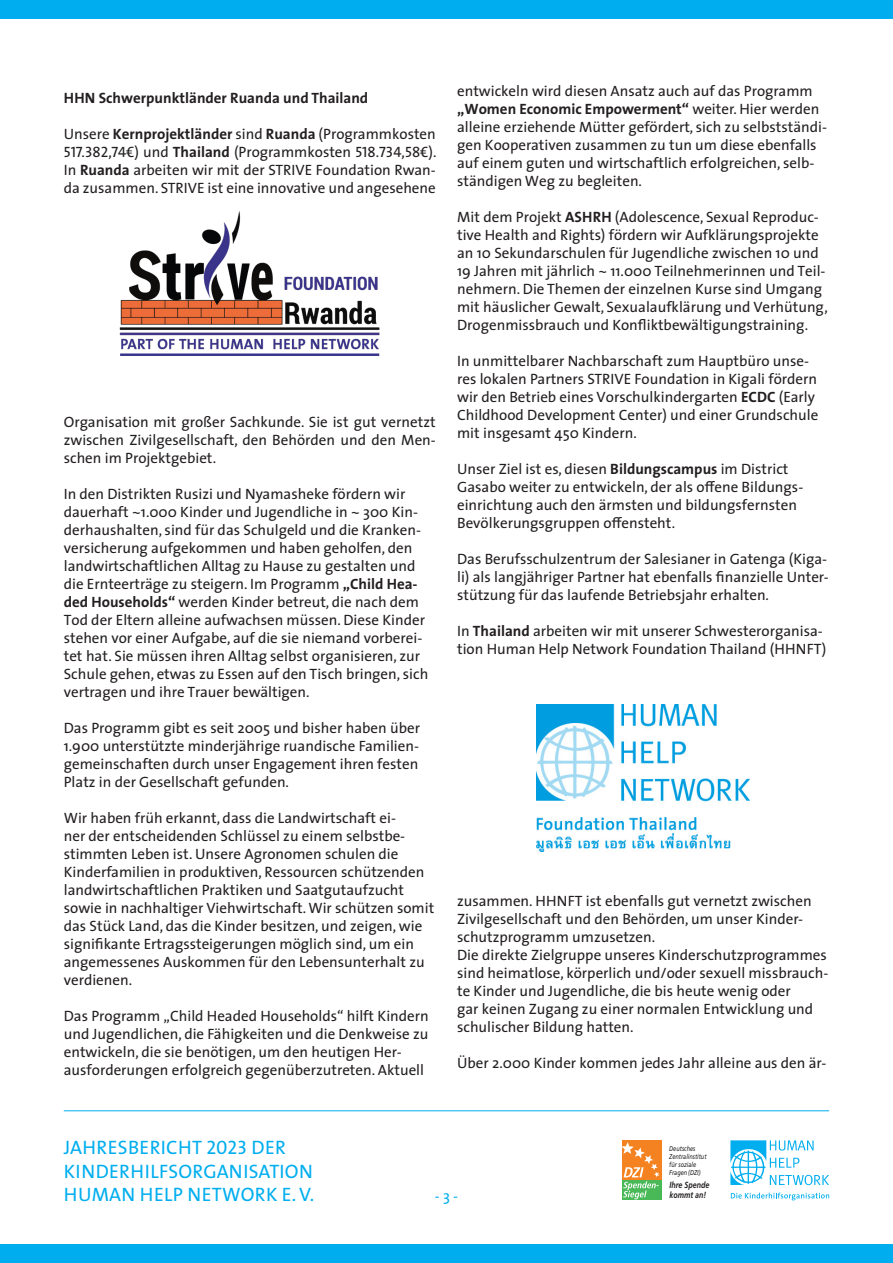
<style>
.page{position:relative;width:893px;height:1263px;background:#fff}
.page>*{position:absolute;margin:0;border:0;box-sizing:border-box;transform-origin:0 0}
.t1{font:19.5px/23.4px "The Sans";letter-spacing:.015em;color:#00aeef}
.Fließtext{font:15px/18px "The Sans";color:#231f20}
.Fließtext-2{font:700 15px "The Sans";color:#231f20}
.t2{font:15px "The Sans";color:#00aeef}
.t3{font:italic 700 8.85px/9.3px "Frutiger";color:#231f20;scale:.8 1}
.t4{font:italic 7.05px/7.9px "Frutiger";color:#231f20;scale:.8 1}
.s1{font-weight:700}
.s2{font-family:"The Sans Regular Caps"}
</style>
<div class="page">
<div style="left:0;top:0;width:893px;height:18px;background:#00aeef"></div>
<div style="left:0;top:1245px;width:893px;height:18px;background:#00aeef"></div>
<hr style="left:64px;top:1110px;width:765px;height:1px;background:#00aeef">
<svg style="left:730px;top:1140px;width:99px;height:45px"></svg>
<svg style="left:731px;top:1192px;width:98px;height:8px"></svg>
<div style="left:622px;top:1140px;width:39px;height:39px;background:#f58220"></div>
<div style="left:622px;top:1180px;width:39px;height:20px;background:#49b857"></div>
<svg style="left:622px;top:1142px;width:37px;height:57px"></svg>
<img style="left:119px;top:211px;width:261px;height:144px">
<img style="left:537px;top:705px;width:212px;height:146px">
<p class="Fließtext-2" style="left:64px;top:85px;width:306px">HHN Schwerpunktländer Ruanda und Thailand</p>
<p class="Fließtext" style="left:64px;top:125px;width:374px;text-align:justify">Unsere <span class="s1">Kernprojektländer</span> sind <span class="s1">Ruanda</span> (Programmkosten <span class="s2">517.382,74€</span>) und <span class="s1">Thailand</span> (Programmkosten <span class="s2">518.734,58€</span>).<br>In <span class="s1">Ruanda</span> arbeiten wir mit der STRIVE Foundation Rwan&shy;da zusammen. STRIVE ist eine innovative und angesehene</p>
<p class="Fließtext" style="left:64px;top:413px;width:374px;text-align:justify">Organisation mit großer Sachkunde. Sie ist gut vernetzt zwischen Zivilgesellschaft, den Behörden und den Men&shy;schen im Projektgebiet.</p>
<p class="Fließtext" style="left:64px;top:485px;width:366px">In den Distrikten Rusizi und Nyamasheke fördern wir dauerhaft ~1.000 Kinder und Jugendliche in ~ 300 Kin&shy;derhaushalten, sind für das Schulgeld und die Kranken&shy;versicherung aufgekommen und haben geholfen, den landwirtschaftlichen Alltag zu Hause zu gestalten und die Ernteerträge zu steigern. Im Programm <span class="s1">„Child Hea&shy;ded Households“</span> werden Kinder betreut, die nach dem Tod der Eltern alleine aufwachsen müssen. Diese Kinder stehen vor einer Aufgabe, auf die sie niemand vorberei&shy;tet hat. Sie müssen ihren Alltag selbst organisieren, zur Schule gehen, etwas zu Essen auf den Tisch bringen, sich vertragen und ihre Trauer bewältigen.</p>
<p class="Fließtext" style="left:64px;top:719px;width:358px;text-align:justify">Das Programm gibt es seit 2005 und bisher haben über 1.900 unterstützte minderjährige ruandische Familien&shy;gemeinschaften durch unser Engagement ihren festen Platz in der Gesellschaft gefunden.</p>
<p class="Fließtext" style="left:64px;top:809px;width:372px">Wir haben früh erkannt, dass die Landwirtschaft ei-<br>ner der entscheidenden Schlüssel zu einem selbstbe&shy;stimmten Leben ist. Unsere Agronomen schulen die Kinderfamilien in produktiven, Ressourcen schützenden landwirtschaftlichen Praktiken und Saatgutaufzucht sowie in nachhaltiger Viehwirtschaft. Wir schützen somit das Stück Land, das die Kinder besitzen, und zeigen, wie signifikante Ertragssteigerungen möglich sind, um ein angemessenes Auskommen für den Lebensunterhalt zu verdienen.</p>
<p class="Fließtext" style="left:64px;top:1007px;width:367px">Das Programm „Child Headed Households“ hilft Kindern und Jugendlichen, die Fähigkeiten und die Denkweise zu entwickeln, die sie benötigen, um den heutigen Her&shy;ausforderungen erfolgreich gegenüberzutreten. Aktuell</p>
<p class="Fließtext" style="left:457px;top:82px;width:371px">entwickeln wird diesen Ansatz auch auf das Programm <span class="s1">„Women Economic Empowerment“</span> weiter. Hier werden alleine erziehende Mütter gefördert, sich zu selbstständi&shy;gen Kooperativen zusammen zu tun um diese ebenfalls auf einem guten und wirtschaftlich erfolgreichen, selb&shy;ständigen Weg zu begleiten.</p>
<p class="Fließtext" style="left:457px;top:208px;width:372px">Mit dem Projekt <span class="s1">ASHRH</span> (Adolescence, Sexual Reproduc&shy;tive Health and Rights) fördern wir Aufklärungsprojekte an 10 Sekundarschulen für Jugendliche zwischen 10 und 19 Jahren mit jährlich ~ 11.000 Teilnehmerinnen und Teil&shy;nehmern. Die Themen der einzelnen Kurse sind Umgang mit häuslicher Gewalt, Sexualaufklärung und Verhütung, Drogenmissbrauch und Konfliktbewältigungstraining.</p>
<p class="Fließtext" style="left:457px;top:352px;width:363px">In unmittelbarer Nachbarschaft zum Hauptbüro unse&shy;res lokalen Partners STRIVE Foundation in Kigali fördern wir den Betrieb eines Vorschulkindergarten <span class="s1">ECDC</span> (Early Childhood Development Center) und einer Grundschule mit insgesamt 450 Kindern.</p>
<p class="Fließtext" style="left:457px;top:460px;width:348px">Unser Ziel ist es, diesen <span class="s1">Bildungscampus</span> im District Gasabo weiter zu entwickeln, der als offene Bildungs&shy;einrichtung auch den ärmsten und bildungsfernsten Bevölkerungsgruppen offensteht.</p>
<p class="Fließtext" style="left:457px;top:550px;width:373px;text-align:justify">Das Berufsschulzentrum der Salesianer in Gatenga (Kiga&shy;li) als langjähriger Partner hat ebenfalls finanzielle Unter&shy;stützung für das laufende Betriebsjahr erhalten.</p>
<p class="Fließtext" style="left:457px;top:622px;width:371px">In <span class="s1">Thailand</span> arbeiten wir mit unserer Schwesterorganisa&shy;tion Human Help Network Foundation Thailand (HHNFT)</p>
<p class="Fließtext" style="left:457px;top:892px;width:356px">zusammen. HHNFT ist ebenfalls gut vernetzt zwischen<br>Zivilgesellschaft und den Behörden, um unser Kinder&shy;schutzprogramm umzusetzen.</p>
<p class="Fließtext" style="left:457px;top:946px;width:373px">Die direkte Zielgruppe unseres Kinderschutzprogrammes sind heimatlose, körperlich und/oder sexuell missbrauch&shy;te Kinder und Jugendliche, die bis heute wenig oder<br>gar keinen Zugang zu einer normalen Entwicklung und schulischer Bildung hatten.</p>
<p class="Fließtext" style="left:457px;top:1054px;width:371px">Über 2.000 Kinder kommen jedes Jahr alleine aus den är-</p>
<h1 class="t1" style="left:64px;top:1135px;width:252px">JAHRESBERICHT <span class="s2">2023</span> DER<br>KINDERHILFSORGANISATION<br>HUMAN HELP NETWORK E. V.</h1>
<p class="t4" style="left:669px;top:1144px;width:48px">Deutsches<br>Zentralinstitut für soziale<br>Fragen (DZI)</p>
<p class="t3" style="left:670px;top:1180px;width:51px">Ihre Spende kommt an!</p>
<p class="t2" style="left:435px;top:1183px;width:25px">- 3 -</p>
</div>
